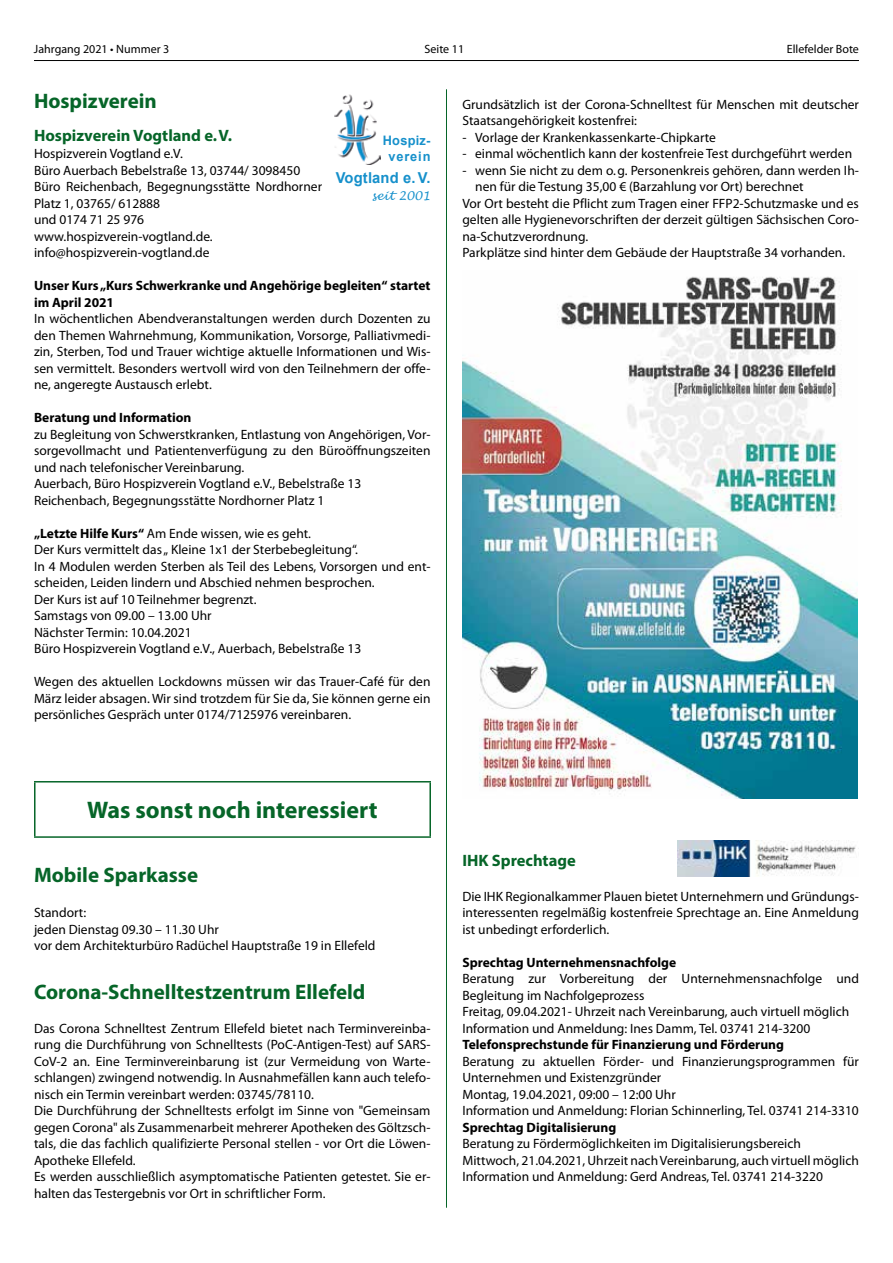
<style>
.page{position:relative;width:893px;height:1263px;background:#fff}
.page>*{position:absolute;margin:0;border:0;box-sizing:border-box;transform-origin:0 0}
.t1{font:700 24px "Myriad Pro";color:#066528}
.t2{font:700 21px "Myriad Pro";color:#066528}
.t3{font:700 16.5px "Myriad Pro";color:#066528}
.t4{font:700 15px "Arial";letter-spacing:.01em;color:#1690cb}
.t5{font:13.5px/16.5px "Myriad Pro";color:#000}
.t6{font:700 13.5px/16.5px "Myriad Pro";color:#000}
.t7{font:700 13.05px/16px "Arial";letter-spacing:.045em;color:#1690cb;text-align:center}
.t8{font:12px "Myriad Pro";color:#000}
.t9{font:12px "Lucida Handwrit";letter-spacing:.01em;color:#1690cb}
.s1{font-weight:700}
</style>
<div class="page">
<hr style="left:34px;top:60px;width:825px;height:1px;background:#000">
<hr style="left:446px;top:89px;width:1px;height:1119px;background:#066528">
<img style="left:334px;top:94px;width:47px;height:71px">
<hr style="left:34px;top:781px;width:397px;height:1px;background:#066528">
<hr style="left:34px;top:782px;width:2px;height:54px;background:#066528">
<hr style="left:429px;top:782px;width:2px;height:54px;background:#066528">
<hr style="left:34px;top:836px;width:397px;height:2px;background:#066528">
<img style="left:462px;top:276px;width:396px;height:522px">
<img style="left:678px;top:841px;width:178px;height:35px">
<p class="t8" style="left:34px;top:42px;width:137px">Jahrgang 2021 • Nummer 3</p>
<p class="t8" style="left:425px;top:42px;width:41px">Seite 11</p>
<p class="t8" style="left:787px;top:42px;width:74px">Ellefelder Bote</p>
<h2 class="t2" style="left:34px;top:87px;width:124px">Hospizverein</h2>
<p class="t3" style="left:34px;top:124px;width:200px">Hospizverein Vogtland e.V.</p>
<p class="t5" style="left:34px;top:145px;width:290px">Hospizverein Vogtland e.V.<br>Büro Auerbach Bebelstraße 13, 03744/ 3098450<br>Büro Reichenbach, Begegnungsstätte Nordhorner Platz 1, 03765/ 612888<br>und 0174 71 25 976 www.hospizverein-vogtland.de. info@hospizverein-vogtland.de</p>
<p class="t6" style="left:34px;top:277px;width:398px">Unser Kurs „Kurs Schwerkranke und Angehörige begleiten“ startet im April 2021</p>
<p class="t5" style="left:34px;top:310px;width:398px;text-align:justify">In wöchentlichen Abendveranstaltungen werden durch Dozenten zu den Themen Wahrnehmung, Kommunikation, Vorsorge, Palliativmedi&shy;zin, Sterben, Tod und Trauer wichtige aktuelle Informationen und Wis&shy;sen vermittelt. Besonders wertvoll wird von den Teilnehmern der offe&shy;ne, angeregte Austausch erlebt.</p>
<p class="t6" style="left:34px;top:409px;width:159px">Beratung und Information</p>
<p class="t5" style="left:34px;top:425px;width:398px">zu Begleitung von Schwerstkranken, Entlastung von Angehörigen, Vor&shy;sorgevollmacht und Patientenverfügung zu den Büroöffnungszeiten und nach telefonischer Vereinbarung.<br>Auerbach, Büro Hospizverein Vogtland e.V., Bebelstraße 13<br>Reichenbach, Begegnungsstätte Nordhorner Platz 1</p>
<p class="t5" style="left:34px;top:524px;width:398px"><span class="s1">„Letzte Hilfe Kurs“</span> Am Ende wissen, wie es geht.<br>Der Kurs vermittelt das „ Kleine 1x1 der Sterbebegleitung“.<br>In 4 Modulen werden Sterben als Teil des Lebens, Vorsorgen und ent&shy;scheiden, Leiden lindern und Abschied nehmen besprochen.<br>Der Kurs ist auf 10 Teilnehmer begrenzt.<br>Samstags von 09.00 – 13.00 Uhr<br>Nächster Termin: 10.04.2021<br>Büro Hospizverein Vogtland e.V., Auerbach, Bebelstraße 13</p>
<p class="t5" style="left:34px;top:673px;width:398px;text-align:justify">Wegen des aktuellen Lockdowns müssen wir das Trauer-Café für den März leider absagen. Wir sind trotzdem für Sie da, Sie können gerne ein persönliches Gespräch unter 0174/7125976 vereinbaren.</p>
<p class="t5" style="left:462px;top:96px;width:398px">Grundsätzlich ist der Corona-Schnelltest für Menschen mit deutscher<br>Staatsangehörigkeit kostenfrei:</p>
<p class="t5" style="left:462px;top:129px;width:255px">- Vorlage der Krankenkassenkarte-Chipkarte</p>
<p class="t5" style="left:462px;top:145px;width:391px">- einmal wöchentlich kann der kostenfreie Test durchgeführt werden</p>
<p class="t5" style="left:462px;top:162px;width:398px">- wenn Sie nicht zu dem o.g. Personenkreis gehören, dann werden Ih-</p>
<p class="t5" style="left:475px;top:178px;width:330px">nen für die Testung 35,00 € (Barzahlung vor Ort) berechnet</p>
<p class="t5" style="left:462px;top:195px;width:398px">Vor Ort besteht die Pflicht zum Tragen einer FFP2-Schutzmaske und es</p>
<p class="t5" style="left:462px;top:211px;width:398px">gelten alle Hygienevorschriften der derzeit gültigen Sächsischen Coro-</p>
<p class="t5" style="left:462px;top:228px;width:127px">na-Schutzverordnung.</p>
<p class="t5" style="left:462px;top:244px;width:384px">Parkplätze sind hinter dem Gebäude der Hauptstraße 34 vorhanden.</p>
<p class="t7" style="left:383px;top:133px;width:49px">Hospiz&shy;verein</p>
<p class="t4" style="left:336px;top:168px;width:96px">Vogtland e.V.</p>
<p class="t9" style="left:372px;top:188px;width:60px">seit 2001</p>
<h1 class="t1" style="left:87px;top:795px;width:292px">Was sonst noch interessiert</h1>
<h2 class="t2" style="left:34px;top:861px;width:166px">Mobile Sparkasse</h2>
<p class="t5" style="left:34px;top:904px;width:343px">Standort:<br>jeden Dienstag 09.30 – 11.30 Uhr<br>vor dem Architekturbüro Radüchel Hauptstraße 19 in Ellefeld</p>
<h2 class="t2" style="left:34px;top:978px;width:333px">Corona-Schnelltestzentrum Ellefeld</h2>
<p class="t5" style="left:34px;top:1020px;width:398px">Das Corona Schnelltest Zentrum Ellefeld bietet nach Terminvereinba&shy;rung die Durchführung von Schnelltests (PoC-Antigen-Test) auf SARS-CoV-2 an. Eine Terminvereinbarung ist (zur Vermeidung von Warte&shy;schlangen) zwingend notwendig. In Ausnahmefällen kann auch telefo&shy;nisch ein Termin vereinbart werden: 03745/78110.<br>Die Durchführung der Schnelltests erfolgt im Sinne von "Gemeinsam gegen Corona" als Zusammenarbeit mehrerer Apotheken des Göltzsch&shy;tals, die das fachlich qualifizierte Personal stellen - vor Ort die Löwen-Apotheke Ellefeld.<br>Es werden ausschließlich asymptomatische Patienten getestet. Sie er&shy;halten das Testergebnis vor Ort in schriftlicher Form.</p>
<p class="t3" style="left:462px;top:850px;width:115px">IHK Sprechtage</p>
<p class="t5" style="left:462px;top:888px;width:398px;text-align:justify">Die IHK Regionalkammer Plauen bietet Unternehmern und Gründungs&shy;interessenten regelmäßig kostenfreie Sprechtage an. Eine Anmeldung ist unbedingt erforderlich.</p>
<p class="t6" style="left:462px;top:953px;width:215px">Sprechtag Unternehmensnachfolge</p>
<p class="t5" style="left:462px;top:970px;width:398px">Beratung zur Vorbereitung der Unternehmensnachfolge und Begleitung im Nachfolgeprozess<br>Freitag, 09.04.2021- Uhrzeit nach Vereinbarung, auch virtuell möglich Information und Anmeldung: Ines Damm, Tel. 03741 214-3200</p>
<p class="t6" style="left:462px;top:1036px;width:323px">Telefonsprechstunde für Finanzierung und Förderung</p>
<p class="t5" style="left:462px;top:1053px;width:398px">Beratung zu aktuellen Förder- und Finanzierungsprogrammen für Unternehmen und Existenzgründer<br>Montag, 19.04.2021, 09:00 – 12:00 Uhr<br>Information und Anmeldung: Florian Schinnerling, Tel. 03741 214-3310</p>
<p class="t6" style="left:462px;top:1118px;width:155px">Sprechtag Digitalisierung</p>
<p class="t5" style="left:462px;top:1135px;width:398px">Beratung zu Fördermöglichkeiten im Digitalisierungsbereich<br>Mittwoch, 21.04.2021, Uhrzeit nach Vereinbarung, auch virtuell möglich<br>Information und Anmeldung: Gerd Andreas, Tel. 03741 214-3220</p>
</div>
